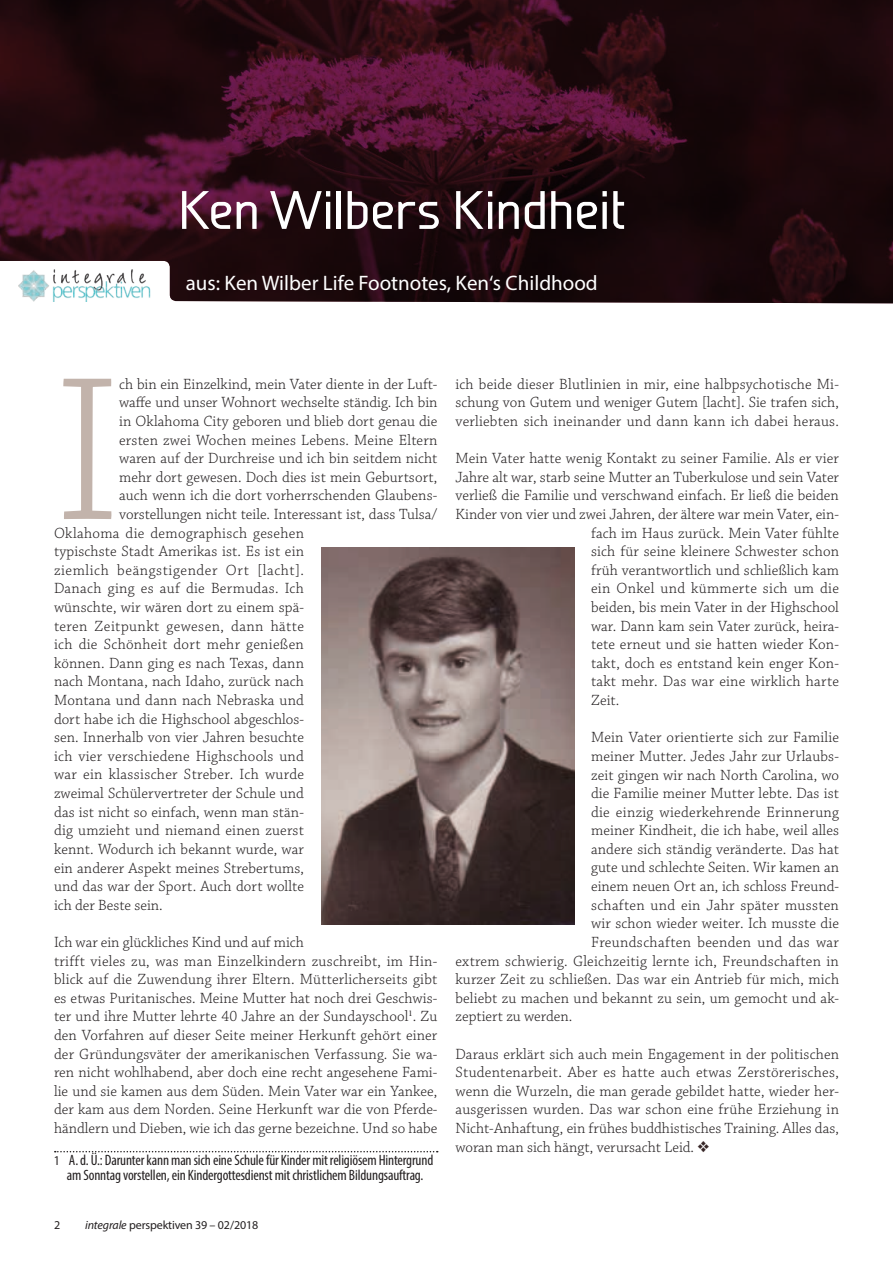
<style>
.page{position:relative;width:893px;height:1263px;background:#fff}
.page>*{position:absolute;margin:0;border:0;box-sizing:border-box;transform-origin:0 0}
.t1{font:300 215.85px "Chaparral Pro";color:#c2b3ab}
.t2{font:500 54px "Galette";color:#fff}
.t3{font:21px "Myriad Pro";color:#fff}
.t4{font:300 15.6px/18.6px "Chaparral Pro";letter-spacing:.005em;color:#231f20;text-align:justify}
.t5{font:300 15.6px "Chaparral Pro";letter-spacing:.04em;color:#231f20}
.t6{font:300 15.6px "Chaparral Pro";letter-spacing:.03em;color:#231f20}
.t7{font:300 15.6px "Chaparral Pro";letter-spacing:.025em;color:#231f20}
.t8{font:condensed 15px/15px "Myriad Pro";letter-spacing:-.01em;color:#231f20;text-align:center}
.t9{font:12px "Myriad Pro";letter-spacing:-.01em;color:#231f20}
.s1{font-size:13.5px}
.s2{font-style:italic}
.s3{color:#372627}
</style>
<div class="page">
<img style="left:0;top:0;width:893px;height:303px">
<img style="left:19px;top:269px;width:146px;height:33px">
<img style="left:321px;top:548px;width:253px;height:376px">
<svg style="left:55px;top:1151px;width:383px;height:1px"></svg>
<h2 class="t2" style="left:179px;top:177px;width:448px">Ken Wilbers Kindheit</h2>
<h3 class="t3" style="left:186px;top:270px;width:413px">aus: Ken Wilber Life Footnotes, Ken‘s Childhood</h3>
<h1 class="t1" style="left:54px;top:333px;width:67px">I</h1>
<p class="t4" style="left:119px;top:375px;width:320px">ch bin ein Einzelkind, mein Vater diente in der Luft-</p>
<p class="t4" style="left:119px;top:394px;width:320px">waffe und unser Wohnort wechselte ständig. Ich bin</p>
<p class="t4" style="left:119px;top:412px;width:320px">in Oklahoma City geboren und blieb dort genau die</p>
<p class="t4" style="left:119px;top:431px;width:320px">ersten zwei Wochen meines Lebens. Meine Eltern</p>
<p class="t4" style="left:119px;top:450px;width:320px">waren auf der Durchreise und ich bin seitdem nicht</p>
<p class="t4" style="left:119px;top:468px;width:320px">mehr dort gewesen. Doch dies ist mein Geburtsort,</p>
<p class="t4" style="left:119px;top:487px;width:320px">auch wenn ich die dort vorherrschenden Glaubens-</p>
<p class="t4" style="left:119px;top:505px;width:320px">vorstellungen nicht teile. Interessant ist, dass Tulsa/</p>
<p class="t4" style="left:54px;top:524px;width:252px">Oklahoma die demographisch gesehen</p>
<p class="t4" style="left:54px;top:543px;width:251px">typischste Stadt Amerikas ist. Es ist ein</p>
<p class="t5" style="left:54px;top:561px;width:252px">ziemlich beängstigender Ort [lacht].</p>
<p class="t4" style="left:54px;top:580px;width:251px">Danach ging es auf die Bermudas. Ich</p>
<p class="t4" style="left:54px;top:598px;width:251px">wünschte, wir wären dort zu einem spä-</p>
<p class="t6" style="left:54px;top:617px;width:251px">teren Zeitpunkt gewesen, dann hätte</p>
<p class="t4" style="left:54px;top:636px;width:251px">ich die Schönheit dort mehr genießen</p>
<p class="t4" style="left:54px;top:654px;width:252px">können. Dann ging es nach Texas, dann</p>
<p class="t4" style="left:54px;top:673px;width:251px">nach Montana, nach Idaho, zurück nach</p>
<p class="t4" style="left:54px;top:691px;width:251px">Montana und dann nach Nebraska und</p>
<p class="t4" style="left:54px;top:710px;width:251px">dort habe ich die Highschool abgeschlos-</p>
<p class="t4" style="left:54px;top:729px;width:252px">sen. Innerhalb von vier Jahren besuchte</p>
<p class="t4" style="left:54px;top:747px;width:251px">ich vier verschiedene Highschools und</p>
<p class="t4" style="left:54px;top:766px;width:251px">war ein klassischer Streber. Ich wurde</p>
<p class="t4" style="left:54px;top:784px;width:251px">zweimal Schülervertreter der Schule und</p>
<p class="t4" style="left:54px;top:803px;width:251px">das ist nicht so einfach, wenn man stän-</p>
<p class="t4" style="left:54px;top:822px;width:251px">dig umzieht und niemand einen zuerst</p>
<p class="t4" style="left:54px;top:840px;width:251px">kennt. Wodurch ich bekannt wurde, war</p>
<p class="t4" style="left:54px;top:859px;width:252px">ein anderer Aspekt meines Strebertums,</p>
<p class="t4" style="left:54px;top:877px;width:252px">und das war der Sport. Auch dort wollte</p>
<p class="t4" style="left:54px;top:896px;width:110px">ich der Beste sein.</p>
<p class="t4" style="left:54px;top:933px;width:385px;text-align:left">Ich war ein glückliches Kind und auf mich<br>trifft vieles zu, was man Einzelkindern zuschreibt, im Hin&shy;blick auf die Zuwendung ihrer Eltern. Mütterlicherseits gibt es etwas Puritanisches. Meine Mutter hat noch drei Geschwis&shy;ter und ihre Mutter lehrte 40 Jahre an der Sundayschool<sup>1</sup>. Zu den Vorfahren auf dieser Seite meiner Herkunft gehört einer der Gründungsväter der amerikanischen Verfassung. Sie wa&shy;ren nicht wohlhabend, aber doch eine recht angesehene Fami&shy;lie und sie kamen aus dem Süden. Mein Vater war ein Yankee, der kam aus dem Norden. Seine Herkunft war die von Pferde&shy;händlern und Dieben, wie ich das gerne bezeichne. Und so habe</p>
<p class="t8" style="left:54px;top:1152px;width:381px"><span class="s1">1</span> A. d. Ü.: Darunter kann man sich eine Schule für Kinder mit religiösem Hintergrund am Sonntag vorstellen, ein Kindergottesdienst mit christlichem Bildungsauftrag.</p>
<p class="t9" style="left:54px;top:1217px;width:8px">2</p>
<p class="t9" style="left:85px;top:1217px;width:175px"><span class="s2">integrale</span> perspektiven 39 – 02/2018</p>
<p class="t4" style="left:455px;top:375px;width:385px">ich beide dieser Blutlinien in mir, eine halbpsychotische Mi&shy;schung von Gutem und weniger Gutem [lacht]. Sie trafen sich, verliebten sich ineinander und dann kann ich dabei heraus.</p>
<p class="t4" style="left:455px;top:450px;width:385px">Mein Vater hatte wenig Kontakt zu seiner Familie. Als er vier</p>
<p class="t4" style="left:455px;top:468px;width:385px">Jahre alt war, starb seine Mutter an Tuberkulose und sein Vater</p>
<p class="t4" style="left:455px;top:487px;width:385px">verließ die Familie und verschwand einfach. Er ließ die beiden</p>
<p class="t4" style="left:455px;top:505px;width:385px">Kinder von vier und zwei Jahren, der ältere war mein Vater, ein-</p>
<p class="t4" style="left:591px;top:524px;width:249px">fach im Haus zurück. Mein Vater fühlte</p>
<p class="t4" style="left:591px;top:543px;width:249px">sich für seine kleinere Schwester schon</p>
<p class="t4" style="left:591px;top:561px;width:249px">früh verantwortlich und schließlich kam</p>
<p class="t4" style="left:591px;top:580px;width:249px">ein Onkel und kümmerte sich um die</p>
<p class="t4" style="left:591px;top:598px;width:249px">beiden, bis mein Vater in der Highschool</p>
<p class="t4" style="left:591px;top:617px;width:249px">war. Dann kam sein Vater zurück, heira-</p>
<p class="t4" style="left:591px;top:636px;width:249px">tete erneut und sie hatten wieder Kon-</p>
<p class="t4" style="left:591px;top:654px;width:249px">takt, doch es entstand kein enger Kon-</p>
<p class="t4" style="left:591px;top:673px;width:249px">takt mehr. Das war eine wirklich harte</p>
<p class="t4" style="left:591px;top:691px;width:30px">Zeit.</p>
<p class="t4" style="left:591px;top:729px;width:249px">Mein Vater orientierte sich zur Familie</p>
<p class="t4" style="left:591px;top:747px;width:249px">meiner Mutter. Jedes Jahr zur Urlaubs-</p>
<p class="t4" style="left:591px;top:766px;width:249px">zeit gingen wir nach North Carolina, wo</p>
<p class="t4" style="left:591px;top:784px;width:249px">die Familie meiner Mutter lebte. Das ist</p>
<p class="t4" style="left:591px;top:803px;width:249px">die einzig wiederkehrende Erinnerung</p>
<p class="t4" style="left:591px;top:822px;width:249px">meiner Kindheit, die ich habe, weil alles</p>
<p class="t4" style="left:591px;top:840px;width:249px">andere sich ständig veränderte. Das hat</p>
<p class="t4" style="left:591px;top:859px;width:249px">gute und schlechte Seiten. Wir kamen an</p>
<p class="t4" style="left:591px;top:877px;width:249px">einem neuen Ort an, ich schloss Freund-</p>
<p class="t4" style="left:591px;top:896px;width:249px">schaften und ein Jahr später mussten</p>
<p class="t4" style="left:591px;top:915px;width:249px">wir schon wieder weiter. Ich musste die</p>
<p class="t7" style="left:591px;top:933px;width:249px">Freundschaften beenden und das war</p>
<p class="t4" style="left:455px;top:952px;width:385px">extrem schwierig. Gleichzeitig lernte ich, Freundschaften in</p>
<p class="t4" style="left:455px;top:970px;width:385px">kurzer Zeit zu schließen. Das war ein Antrieb für mich, mich</p>
<p class="t4" style="left:455px;top:989px;width:385px">beliebt zu machen und bekannt zu sein, um gemocht und ak-</p>
<p class="t4" style="left:455px;top:1008px;width:118px">zeptiert zu werden.</p>
<p class="t4" style="left:455px;top:1045px;width:385px">Daraus erklärt sich auch mein Engagement in der politischen Studentenarbeit. Aber es hatte auch etwas Zerstörerisches, wenn die Wurzeln, die man gerade gebildet hatte, wieder her&shy;ausgerissen wurden. Das war schon eine frühe Erziehung in Nicht-Anhaftung, ein frühes buddhistisches Training. Alles das, woran man sich hängt, verursacht Leid. <span class="s3">❖</span></p>
</div>
